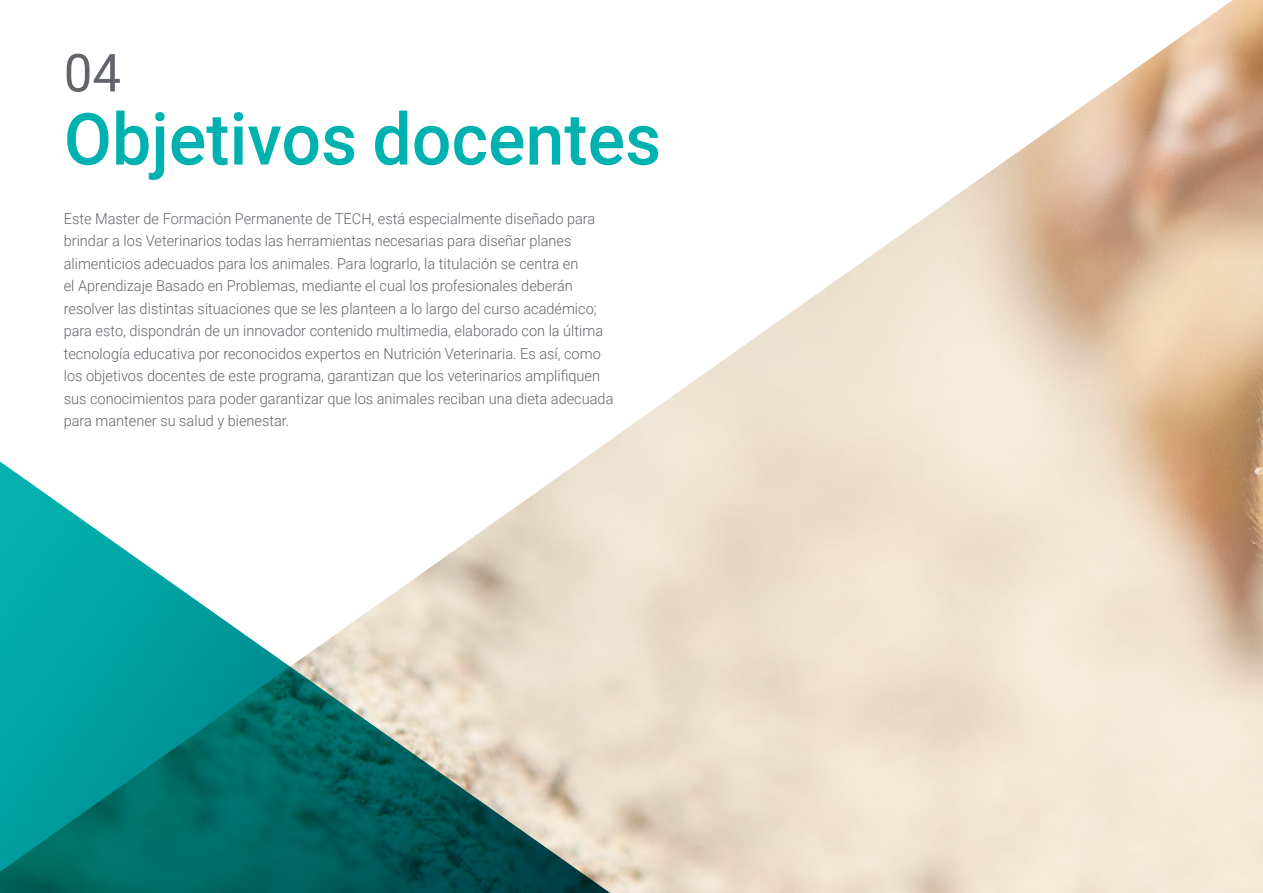
<style>
.page{position:relative;width:1263px;height:893px;background:#fff}
.page>*{position:absolute;margin:0;border:0;box-sizing:border-box;transform-origin:0 0}
.t1{font:500 72px "Roboto";color:#00b2af}
.t2{font:52.5px "Roboto";color:#61646a}
.t3{font:300 15px/22.5px "Roboto";color:#61646a}
</style>
<div class="page">
<img style="left:602px;top:0;width:661px;height:893px">
<svg style="left:0;top:446px;width:640px;height:447px"></svg>
<h2 class="t2" style="left:64px;top:36px;width:59px">04</h2>
<h1 class="t1" style="left:64px;top:89px;width:599px">Objetivos docentes</h1>
<p class="t3" style="left:64px;top:207px;width:551px">Este Master de Formación Permanente de TECH, está especialmente diseñado para brindar a los Veterinarios todas las herramientas necesarias para diseñar planes alimenticios adecuados para los animales. Para lograrlo, la titulación se centra en<br>el Aprendizaje Basado en Problemas, mediante el cual los profesionales deberán resolver las distintas situaciones que se les planteen a lo largo del curso académico; para esto, dispondrán de un innovador contenido multimedia, elaborado con la última tecnología educativa por reconocidos expertos en Nutrición Veterinaria. Es así, como los objetivos docentes de este programa, garantizan que los veterinarios amplifiquen sus conocimientos para poder garantizar que los animales reciban una dieta adecuada para mantener su salud y bienestar.</p>
</div>
